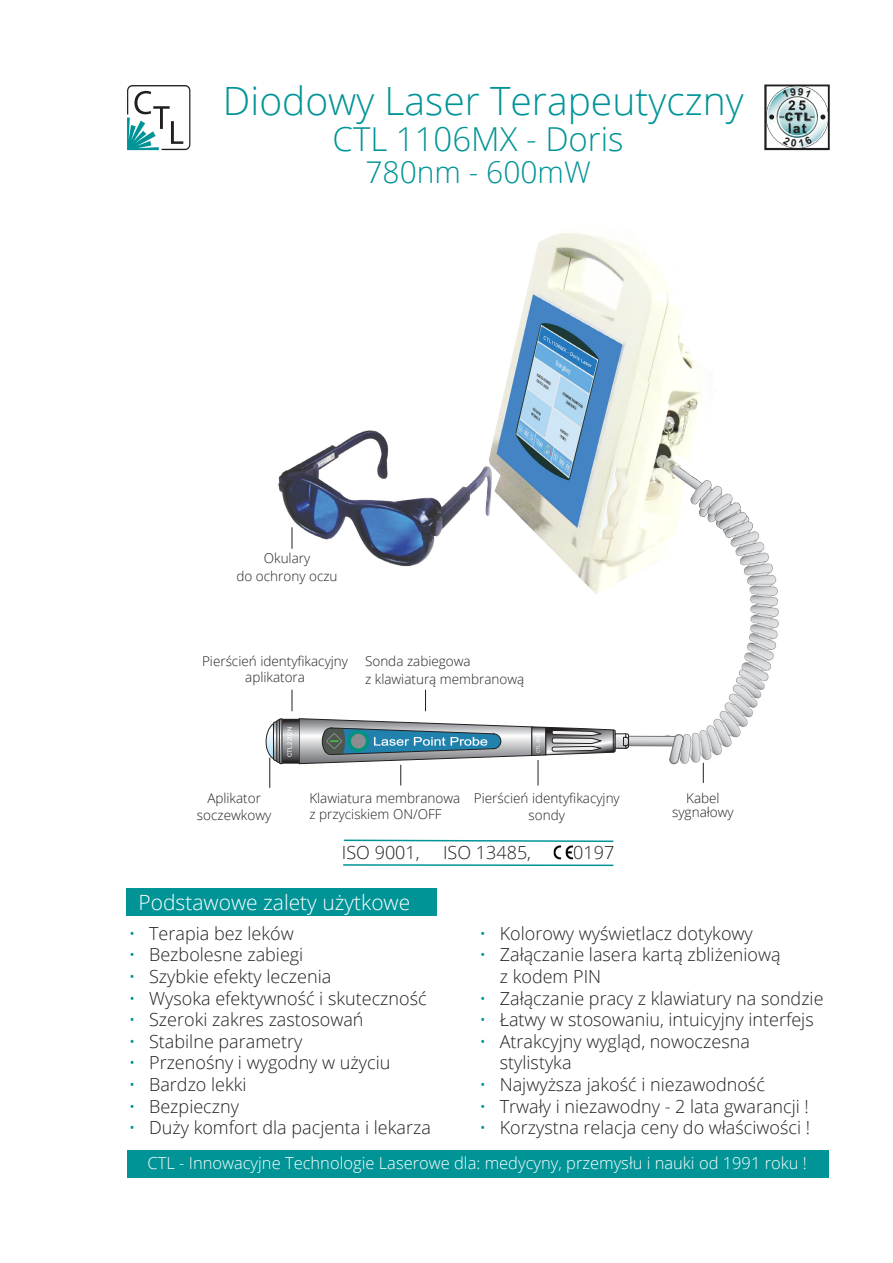
<style>
.page{position:relative;width:893px;height:1263px;background:#fff}
.page>*{position:absolute;margin:0;border:0;box-sizing:border-box;transform-origin:0 0}
.t1{font:300 39px "Open Sans";color:#009497}
.t2{font:300 33px "Open Sans";color:#009497}
.t3{font:300 30px "Open Sans";color:#009497}
.t4{font:300 21px "Open Sans";color:#fff}
.t5{font:300 18px/21.6px "Open Sans";color:#231f20}
.t6{font:300 16.5px "Open Sans";color:#fff}
.Styl_akapitowy_4{font:300 13.5px/16.2px "Open Sans";color:#231f20;text-align:center}
.t7{font:6px "Arial";color:#fff}
.t8{font:4.5px "Arial";color:#fff}
.s1{color:#009497}
</style>
<div class="page">
<img style="left:127px;top:150px;width:668px;height:638px">
<svg style="left:703px;top:763px;width:1px;height:20px"></svg>
<hr style="left:269px;top:758px;width:1px;height:30px;background:#231f20">
<svg style="left:425px;top:690px;width:1px;height:21px"></svg>
<svg style="left:292px;top:690px;width:1px;height:21px"></svg>
<svg style="left:292px;top:527px;width:1px;height:22px"></svg>
<div style="left:661px;top:737px;width:15px;height:21px;background:#fff"></div>
<svg style="left:629px;top:738px;width:40px;height:6px"></svg>
<div style="left:627px;top:736px;width:49px;height:10px;border:1px solid #717271"></div>
<svg style="left:669px;top:734px;width:15px;height:30px"></svg>
<svg style="left:290px;top:719px;width:9px;height:45px"></svg>
<svg style="left:299px;top:718px;width:330px;height:67px"></svg>
<svg style="left:265px;top:718px;width:25px;height:46px"></svg>
<svg style="left:127px;top:85px;width:63px;height:65px"></svg>
<div style="left:764px;top:85px;width:66px;height:65px;border:2px solid #231f20"></div>
<div style="left:126px;top:888px;width:311px;height:28px;background:#009497"></div>
<div style="left:128px;top:1150px;width:701px;height:28px;background:#009497"></div>
<hr style="left:343px;top:864px;width:270px;height:2px;background:#009497">
<svg style="left:343px;top:839px;width:271px;height:4px"></svg>
<img style="left:553px;top:845px;width:21px;height:15px">
<svg style="left:769px;top:88px;width:56px;height:59px"></svg>
<p class="t1" style="left:223px;top:74px;width:522px">Diodowy Laser Terapeutyczny</p>
<p class="t2" style="left:333px;top:117px;width:292px">CTL 1106MX - Doris</p>
<p class="t3" style="left:365px;top:151px;width:227px">780nm - 600mW</p>
<p class="Styl_akapitowy_4" style="left:264px;top:550px;width:48px">Okulary</p>
<p class="Styl_akapitowy_4" style="left:237px;top:567px;width:103px">do ochrony oczu</p>
<p class="Styl_akapitowy_4" style="left:202px;top:653px;width:148px">Pierścień identyfikacyjny aplikatora</p>
<p class="Styl_akapitowy_4" style="left:365px;top:653px;width:107px">Sonda zabiegowa</p>
<p class="Styl_akapitowy_4" style="left:365px;top:670px;width:161px">z klawiaturą membranową</p>
<p class="t7" style="left:286px;top:757px;width:32px;rotate:-90deg">CTL 2202N</p>
<p class="t8" style="left:535px;top:753px;width:21px;rotate:-90deg">CTL 2282</p>
<p class="Styl_akapitowy_4" style="left:207px;top:789px;width:55px">Aplikator</p>
<p class="Styl_akapitowy_4" style="left:197px;top:807px;width:76px">soczewkowy</p>
<p class="Styl_akapitowy_4" style="left:309px;top:789px;width:152px;text-align:left">Klawiatura membranowa z przyciskiem ON/OFF</p>
<p class="Styl_akapitowy_4" style="left:474px;top:789px;width:148px">Pierścień identyfikacyjny</p>
<p class="Styl_akapitowy_4" style="left:529px;top:807px;width:38px">sondy</p>
<p class="t5" style="left:342px;top:841px;width:79px">ISO 9001,</p>
<p class="t5" style="left:443px;top:841px;width:90px">ISO 13485,</p>
<p class="t5" style="left:573px;top:841px;width:43px">0197</p>
<p class="t4" style="left:138px;top:888px;width:273px">Podstawowe zalety użytkowe</p>
<p class="Styl_akapitowy_4" style="left:686px;top:789px;width:35px">Kabel</p>
<p class="Styl_akapitowy_4" style="left:672px;top:804px;width:63px">sygnałowy</p>
<p class="t5" style="left:129px;top:922px;width:167px"><span class="s1">•</span> Terapia bez leków</p>
<p class="t5" style="left:129px;top:943px;width:176px"><span class="s1">•</span> Bezbolesne zabiegi</p>
<p class="t5" style="left:129px;top:965px;width:204px"><span class="s1">•</span> Szybkie efekty leczenia</p>
<p class="t5" style="left:129px;top:987px;width:299px"><span class="s1">•</span> Wysoka efektywność i skuteczność</p>
<p class="t5" style="left:129px;top:1008px;width:236px"><span class="s1">•</span> Szeroki zakres zastosowań</p>
<p class="t5" style="left:129px;top:1030px;width:175px"><span class="s1">•</span> Stabilne parametry</p>
<p class="t5" style="left:129px;top:1051px;width:263px"><span class="s1">•</span> Przenośny i wygodny w użyciu</p>
<p class="t5" style="left:129px;top:1073px;width:119px"><span class="s1">•</span> Bardzo lekki</p>
<p class="t5" style="left:129px;top:1095px;width:112px"><span class="s1">•</span> Bezpieczny</p>
<p class="t5" style="left:129px;top:1116px;width:304px"><span class="s1">•</span> Duży komfort dla pacjenta i lekarza</p>
<p class="t5" style="left:479px;top:922px;width:275px"><span class="s1">•</span> Kolorowy wyświetlacz dotykowy</p>
<p class="t5" style="left:500px;top:943px;width:282px;text-indent:-20px"><span class="s1">•</span> Załączanie lasera kartą zbliżeniową z kodem PIN</p>
<p class="t5" style="left:479px;top:987px;width:346px"><span class="s1">•</span> Załączanie pracy z klawiatury na sondzie</p>
<p class="t5" style="left:479px;top:1008px;width:336px"><span class="s1">•</span> Łatwy w stosowaniu, intuicyjny interfejs</p>
<p class="t5" style="left:500px;top:1030px;width:252px;text-indent:-20px"><span class="s1">•</span> Atrakcyjny wygląd, nowoczesna stylistyka</p>
<p class="t5" style="left:479px;top:1073px;width:287px"><span class="s1">•</span> Najwyższa jakość i niezawodność</p>
<p class="t5" style="left:479px;top:1095px;width:331px"><span class="s1">•</span> Trwały i niezawodny - 2 lata gwarancji !</p>
<p class="t5" style="left:479px;top:1116px;width:332px"><span class="s1">•</span> Korzystna relacja ceny do właściwości !</p>
<p class="t6" style="left:148px;top:1152px;width:661px">CTL - Innowacyjne Technologie Laserowe dla: medycyny, przemysłu i nauki od 1991 roku !</p>
</div>
